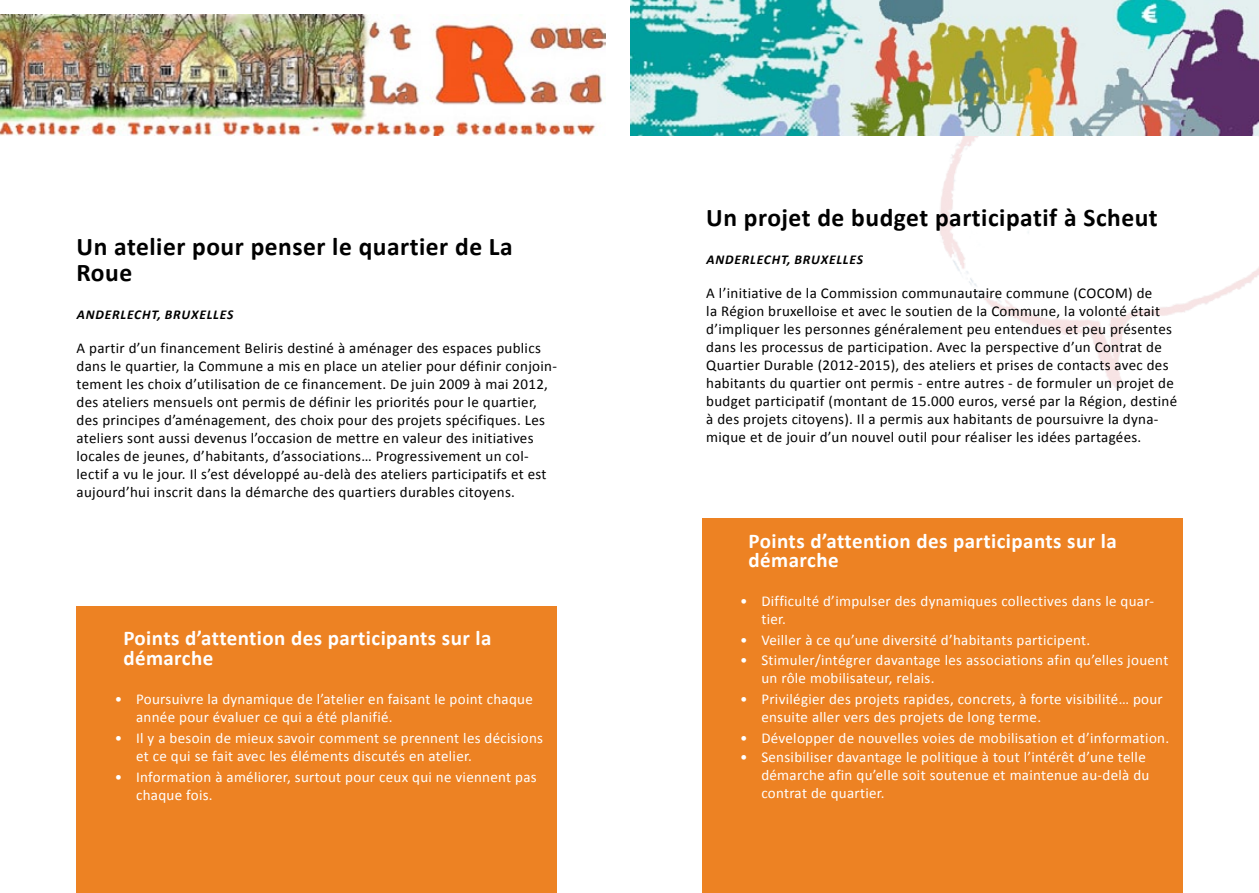
<style>
.page{position:relative;width:1259px;height:893px;background:#fff}
.page>*{position:absolute;margin:0;border:0;box-sizing:border-box;transform-origin:0 0}
.t1{font:700 25.5px/25.5px "Calibri";letter-spacing:.02em;color:#000}
.t2{font:700 21px/19.5px "Calibri";letter-spacing:.02em;color:#fff}
.t3{font:15px/18px "Calibri";letter-spacing:.02em;color:#000}
.t4{font:15px/18px "Calibri";letter-spacing:.02em;color:#fff}
.t5{font:italic 700 13.5px "Calibri";letter-spacing:.06em;color:#000}
</style>
<div class="page">
<img style="left:820px;top:135px;width:439px;height:253px">
<div style="left:702px;top:519px;width:480px;height:374px;background:#ed8223"></div>
<img style="left:630px;top:0;width:629px;height:135px">
<div style="left:77px;top:606px;width:480px;height:287px;background:#ed8223"></div>
<img style="left:0;top:14px;width:606px;height:121px">
<h1 class="t1" style="left:77px;top:234px;width:438px">Un atelier pour penser le quartier de La<br>Roue</h1>
<p class="t5" style="left:77px;top:306px;width:28px">ANDERLEC</p>
<p class="t5" style="left:142px;top:306px;width:66px">HT, BR UXELLE</p>
<p class="t5" style="left:227px;top:306px;width:8px">S</p>
<p class="t3" style="left:77px;top:339px;width:482px">A partir d’un financement Beliris destiné à aménager des espaces publics dans le quartier, la Commune a mis en place un atelier pour définir conjoin&shy;tement les choix d’utilisation de ce financement. De juin 2009 à mai 2012, des ateliers mensuels ont permis de définir les priorités pour le quartier, des principes d’aménagement, des choix pour des projets spécifiques. Les ateliers sont aussi devenus l’occasion de mettre en valeur des initiatives locales de jeunes, d’habitants, d’associations… Progressivement un col&shy;lectif a vu le jour. Il s’est développé au-delà des ateliers participatifs et est aujourd’hui inscrit dans la démarche des quartiers durables citoyens.</p>
<h2 class="t2" style="left:123px;top:628px;width:370px">Points d’attention des participants sur la démarche</h2>
<p class="t4" style="left:136px;top:690px;width:398px;text-indent:-21px">• Poursuivre la dynamique de l’atelier en faisant le point chaque année pour évaluer ce qui a été planifié.</p>
<p class="t4" style="left:136px;top:729px;width:408px;text-indent:-21px">• Il y a besoin de mieux savoir comment se prennent les décisions et ce qui se fait avec les éléments discutés en atelier.</p>
<p class="t4" style="left:136px;top:768px;width:402px;text-indent:-21px">• Information à améliorer, surtout pour ceux qui ne viennent pas chaque fois.</p>
<h1 class="t1" style="left:706px;top:204px;width:453px">Un projet de budget participatif à Scheut</h1>
<p class="t5" style="left:706px;top:251px;width:28px">ANDERLEC</p>
<p class="t5" style="left:771px;top:251px;width:66px">HT, BR UXELLE</p>
<p class="t5" style="left:856px;top:251px;width:8px">S</p>
<p class="t3" style="left:706px;top:284px;width:472px">A l’initiative de la Commission communautaire commune (COCOM) de<br>la Région bruxelloise et avec le soutien de la Commune, la volonté était d’impliquer les personnes généralement peu entendues et peu présentes dans les processus de participation. Avec la perspective d’un Contrat de Quartier Durable (2012-2015), des ateliers et prises de contacts avec des habitants du quartier ont permis - entre autres - de formuler un projet de budget participatif (montant de 15.000 euros, versé par la Région, destiné à des projets citoyens). Il a permis aux habitants de poursuivre la dyna&shy;mique et de jouir d’un nouvel outil pour réaliser les idées partagées.</p>
<h2 class="t2" style="left:748px;top:531px;width:370px">Points d’attention des participants sur la démarche</h2>
<p class="t4" style="left:761px;top:592px;width:394px;text-indent:-21px">• Difficulté d’impulser des dynamiques collectives dans le quar&shy;tier.</p>
<p class="t4" style="left:740px;top:631px;width:352px">• Veiller à ce qu’une diversité d’habitants participent.</p>
<p class="t4" style="left:761px;top:651px;width:408px;text-indent:-21px">• Stimuler/intégrer davantage les associations afin qu’elles jouent un rôle mobilisateur, relais.</p>
<p class="t4" style="left:761px;top:690px;width:403px;text-indent:-21px">• Privilégier des projets rapides, concrets, à forte visibilité… pour ensuite aller vers des projets de long terme.</p>
<p class="t4" style="left:740px;top:729px;width:430px">• Développer de nouvelles voies de mobilisation et d’information.</p>
<p class="t4" style="left:761px;top:748px;width:389px;text-indent:-21px">• Sensibiliser davantage le politique à tout l’intérêt d’une telle démarche afin qu’elle soit soutenue et maintenue au-delà du contrat de quartier.</p>
</div>
